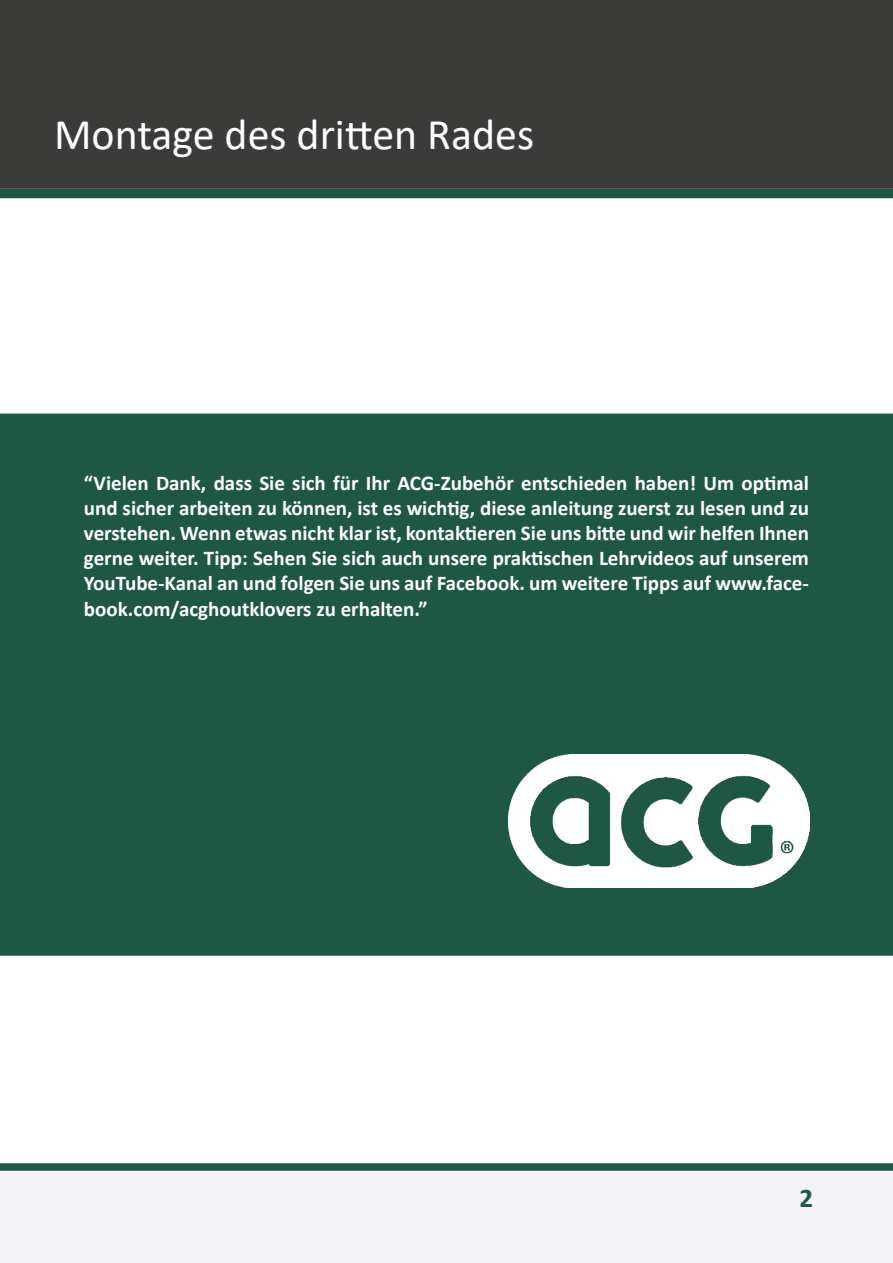
<style>
.page{position:relative;width:893px;height:1263px;background:#fff}
.page>*{position:absolute;margin:0;border:0;box-sizing:border-box;transform-origin:0 0}
.t1{font:43.95px "Calibri";color:#fff}
.t2{font:700 27px "Calibri";color:#1e5845}
.t3{font:700 21px/25.2px "Calibri";color:#fff;text-align:justify}
</style>
<div class="page">
<div style="left:0;top:414px;width:893px;height:542px;background:#1e5845"></div>
<svg style="left:0;top:1163px;width:893px;height:100px"></svg>
<div style="left:0;top:0;width:893px;height:189px;background:#3b3b3a"></div>
<div style="left:0;top:189px;width:893px;height:9px;background:#1e5845"></div>
<img style="left:509px;top:755px;width:300px;height:132px">
<h1 class="t1" style="left:54px;top:104px;width:482px">Montage des dri琀琀en Rades</h1>
<p class="t3" style="left:84px;top:470px;width:726px">“Vielen Dank, dass Sie sich für Ihr ACG-Zubehör entschieden haben! Um op琀椀mal und sicher arbeiten zu können, ist es wich琀椀g, diese anleitung zuerst zu lesen und zu verstehen. Wenn etwas nicht klar ist, kontak琀椀eren Sie uns bi琀琀e und wir helfen Ihnen gerne weiter. Tipp: Sehen Sie sich auch unsere prak琀椀schen Lehrvideos auf unserem YouTube-Kanal an und folgen Sie uns auf Facebook. um weitere Tipps auf www.face&shy;book.com/acghoutklovers zu erhalten.”</p>
<p class="t2" style="left:799px;top:1187px;width:15px">2</p>
</div>
